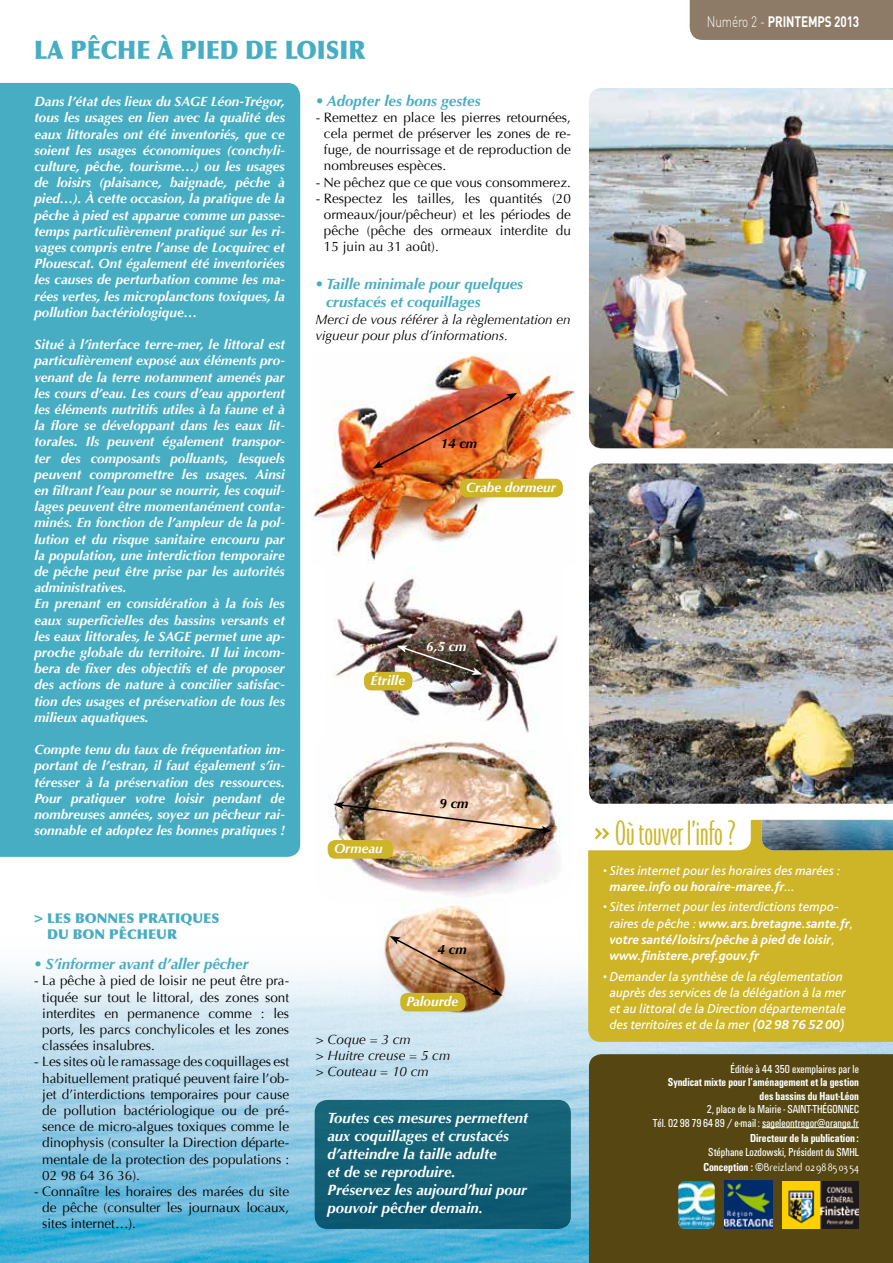
<style>
.page{position:relative;width:893px;height:1263px;background:#fff}
.page>*{position:absolute;margin:0;border:0;box-sizing:border-box;transform-origin:0 0}
.t1{font:31.95px "Bodega Sans";color:#ceb528}
.t2{font:900 25.5px "Optima";color:#46adc3;scale:.9 1}
.t3{font:italic 700 15px/18px "Optima";color:#fff}
.t4{font:italic 700 15px/18px "Optima";color:#46adc3}
.t5{font:700 15px "DIN";letter-spacing:-.01em;color:#fff;scale:.78 1}
.t6{font:italic 700 13.5px/16.2px "Optima";color:#fff;text-align:justify}
.t7{font:13.5px/16.2px "Optima";color:#000;text-align:justify}
.t8{font:italic 13.5px/16.2px "Bliss";color:#fff}
.t9{font:italic 700 13.5px/16.2px "Bliss";color:#fff}
.t10{font:italic 13.5px/16.2px "Optima";color:#000}
.t11{font:900 13.5px/16.2px "Optima";color:#46adc3}
.t12{font:italic 700 13.5px "Optima";color:#000}
.t13{font:condensed 12px/13.5px "Unitus T";color:#fff;text-align:right;scale:.95 1}
.t14{font:700 condensed 12px/13.5px "Unitus T";color:#fff;text-align:right;scale:.93 1}
.t15{font:12px "Flux";color:#fff;scale:.9 1}
.t16{font:700 condensed 12px "Unitus T";color:#fff;scale:.95 1}
.s1{font-weight:300}
.s2{font-weight:700}
.s3{font-weight:400}
.s4{font-family:"Unitus T";font-weight:700;font-stretch:condensed}
</style>
<div class="page">
<img style="left:0;top:966px;width:893px;height:297px">
<div style="left:0;top:83px;width:300px;height:774px;background:#46adc3"></div>
<div style="left:315px;top:1100px;width:256px;height:129px;background:#136076;border-radius:13px"></div>
<div style="left:589px;top:1054px;width:304px;height:209px;background:#554612"></div>
<img style="left:782px;top:1181px;width:77px;height:48px">
<img style="left:724px;top:1181px;width:48px;height:48px">
<img style="left:678px;top:1181px;width:37px;height:48px">
<hr style="left:762px;top:1127px;width:97px;height:1px;background:#fff">
<img style="left:589px;top:463px;width:304px;height:341px">
<img style="left:589px;top:88px;width:304px;height:360px">
<div style="left:690px;top:0;width:203px;height:40px;background:#8d7b67"></div>
<div style="left:588px;top:820px;width:305px;height:222px;background:#ceb528"></div>
<img style="left:762px;top:820px;width:131px;height:30px">
<img style="left:327px;top:734px;width:234px;height:163px">
<div style="left:328px;top:840px;width:65px;height:19px;background:#ceb528;border-radius:8px"></div>
<img style="left:334px;top:802px;width:218px;height:31px">
<img style="left:313px;top:355px;width:262px;height:209px">
<div style="left:460px;top:479px;width:103px;height:18px;background:#ceb528;border-radius:8px"></div>
<img style="left:373px;top:393px;width:144px;height:76px">
<img style="left:333px;top:566px;width:225px;height:167px">
<svg style="left:397px;top:645px;width:86px;height:30px;background:#5e5045"></svg>
<div style="left:364px;top:672px;width:48px;height:18px;background:#ceb528;border-radius:8px"></div>
<img style="left:378px;top:902px;width:131px;height:117px">
<div style="left:400px;top:993px;width:66px;height:18px;background:#ceb528;border-radius:8px"></div>
<img style="left:390px;top:936px;width:112px;height:60px">
<svg style="left:588px;top:820px;width:163px;height:30px"></svg>
<h2 class="t2" style="left:34px;top:34px;width:370px">LA PÊCHE À PIED DE LOISIR</h2>
<p class="t6" style="left:34px;top:94px;width:252px">Dans l’état des lieux du SAGE Léon-Trégor, tous les usages en lien avec la qualité des eaux littorales ont été inventoriés, que ce soient les usages économiques (conchyli&shy;culture, pêche, tourisme…) ou les usages de loisirs (plaisance, baignade, pêche à pied…). À cette occasion, la pratique de la pêche à pied est apparue comme un passe&shy;temps particulièrement pratiqué sur les ri&shy;vages compris entre l’anse de Locquirec et Plouescat. Ont également été inventoriées les causes de perturbation comme les ma&shy;rées vertes, les microplanctons toxiques, la pollution bactériologique…</p>
<p class="t6" style="left:34px;top:337px;width:252px;text-align:left">Situé à l’interface terre-mer, le littoral est particulièrement exposé aux éléments pro&shy;venant de la terre notamment amenés par les cours d’eau. Les cours d’eau apportent les éléments nutritifs utiles à la faune et à la flore se développant dans les eaux lit&shy;torales. Ils peuvent également transpor&shy;ter des composants polluants, lesquels peuvent compromettre les usages. Ainsi en filtrant l’eau pour se nourrir, les coquil&shy;lages peuvent être momentanément conta&shy;minés. En fonction de l’ampleur de la pol&shy;lution et du risque sanitaire encouru par la population, une interdiction temporaire de pêche peut être prise par les autorités administratives.<br>En prenant en considération à la fois les eaux superficielles des bassins versants et les eaux littorales, le SAGE permet une ap&shy;proche globale du territoire. Il lui incom&shy;bera de fixer des objectifs et de proposer des actions de nature à concilier satisfac&shy;tion des usages et préservation de tous les milieux aquatiques.</p>
<p class="t6" style="left:34px;top:742px;width:252px">Compte tenu du taux de fréquentation im&shy;portant de l’estran, il faut également s’in&shy;téresser à la préservation des ressources.<br>Pour pratiquer votre loisir pendant de nombreuses années, soyez un pêcheur rai&shy;sonnable et adoptez les bonnes pratiques !</p>
<p class="t11" style="left:47px;top:910px;width:174px;text-indent:-13px">&gt; LES BONNES PRATIQUES<br>DU BON PÊCHEUR</p>
<p class="t4" style="left:34px;top:955px;width:216px">• S’informer avant d’aller pêcher</p>
<p class="t7" style="left:42px;top:973px;width:248px;text-indent:-8px">- La pêche à pied de loisir ne peut être pra&shy;tiquée sur tout le littoral, des zones sont interdites en permanence comme : les ports, les parcs conchylicoles et les zones classées insalubres.</p>
<p class="t7" style="left:42px;top:1054px;width:248px;text-indent:-8px">- Les sites où le ramassage des coquillages est habituellement pratiqué peuvent faire l’ob&shy;jet d’interdictions temporaires pour cause de pollution bactériologique ou de pré&shy;sence de micro-algues toxiques comme le dinophysis (consulter la Direction départe&shy;mentale de la protection des populations :<br>02 98 64 36 36).</p>
<p class="t7" style="left:42px;top:1183px;width:248px;text-indent:-8px">- Connaître les horaires des marées du site de pêche (consulter les journaux locaux, sites internet…).</p>
<p class="t4" style="left:316px;top:92px;width:166px">• Adopter les bons gestes</p>
<p class="t7" style="left:324px;top:109px;width:248px;text-indent:-8px">- Remettez en place les pierres retournées, cela permet de préserver les zones de re&shy;fuge, de nourrissage et de reproduction de nombreuses espèces.</p>
<p class="t7" style="left:316px;top:174px;width:257px">- Ne pêchez que ce que vous consommerez.</p>
<p class="t7" style="left:324px;top:190px;width:248px;text-indent:-8px">- Respectez les tailles, les quantités (20 ormeaux/jour/pêcheur) et les périodes de pêche (pêche des ormeaux interdite du 15 juin au 31 août).</p>
<p class="t4" style="left:326px;top:275px;width:198px;text-indent:-11px">• Taille minimale pour quelques crustacés et coquillages</p>
<p class="t10" style="left:315px;top:311px;width:257px">Merci de vous référer à la règlementation en vigueur pour plus d’informations.</p>
<p class="t12" style="left:441px;top:436px;width:38px">14 cm</p>
<p class="t6" style="left:466px;top:479px;width:91px">Crabe dormeur</p>
<p class="t6" style="left:370px;top:672px;width:36px">Étrille</p>
<p class="t6" style="left:426px;top:638px;width:42px">6,5 cm</p>
<p class="t6" style="left:334px;top:841px;width:50px">Ormeau</p>
<p class="t12" style="left:439px;top:795px;width:30px">9 cm</p>
<p class="t12" style="left:438px;top:941px;width:30px">4 cm</p>
<p class="t6" style="left:407px;top:993px;width:53px">Palourde</p>
<p class="t10" style="left:316px;top:1031px;width:136px">&gt; Coque = 3 cm<br>&gt; Huitre creuse = 5 cm &gt; Couteau = 10 cm</p>
<p class="t3" style="left:327px;top:1109px;width:202px">Toutes ces mesures permettent aux coquillages et crustacés d’atteindre la taille adulte<br>et de se reproduire.<br>Préservez les aujourd’hui pour pouvoir pêcher demain.</p>
<p class="t5" style="left:707px;top:12px;width:197px"><span class="s1">Numéro 2 -</span> PRINTEMPS 2013</p>
<h1 class="t1" style="left:615px;top:814px;width:122px">Où touver l’info ?</h1>
<p class="t8" style="left:610px;top:862px;width:232px;text-indent:-7px">• Sites internet pour les horaires des marées : <span class="s2">maree.info ou horaire-maree.fr</span>…</p>
<p class="t9" style="left:610px;top:899px;width:245px;text-indent:-7px"><span class="s3">• Sites internet pour les interdictions tempo&shy;raires de pêche :</span> www.ars.bretagne.sante.fr<span class="s3">, </span>votre santé/loisirs/pêche à pied de loisir<span class="s3">, </span>www.finistere.pref.gouv.fr</p>
<p class="t8" style="left:603px;top:968px;width:245px;text-align:center">• Demander la synthèse de la réglementation auprès des services de la délégation à la mer et au littoral de la Direction départementale des territoires et de la mer (<span class="s2">02 98 76 52 00</span>)</p>
<p class="t13" style="left:731px;top:1061px;width:137px">Éditée à 44 350 exemplaires par le</p>
<p class="t14" style="left:668px;top:1075px;width:207px">Syndicat mixte pour l’aménagement et la gestion des bassins du Haut-Léon</p>
<p class="t13" style="left:653px;top:1102px;width:219px">2, place de la Mairie - SAINT-THÉGONNEC<br>Tél. 02 98 79 64 89 / e-mail : sageleontregor@orange.fr</p>
<p class="t16" style="left:750px;top:1131px;width:116px">Directeur de la publication :</p>
<p class="t13" style="left:708px;top:1145px;width:160px">Stéphane Lozdowski, Président du SMHL</p>
<p class="t15" style="left:703px;top:1161px;width:174px"><span class="s4">Conception : ©</span>Breizland 02 98 85 03 54</p>
</div>
